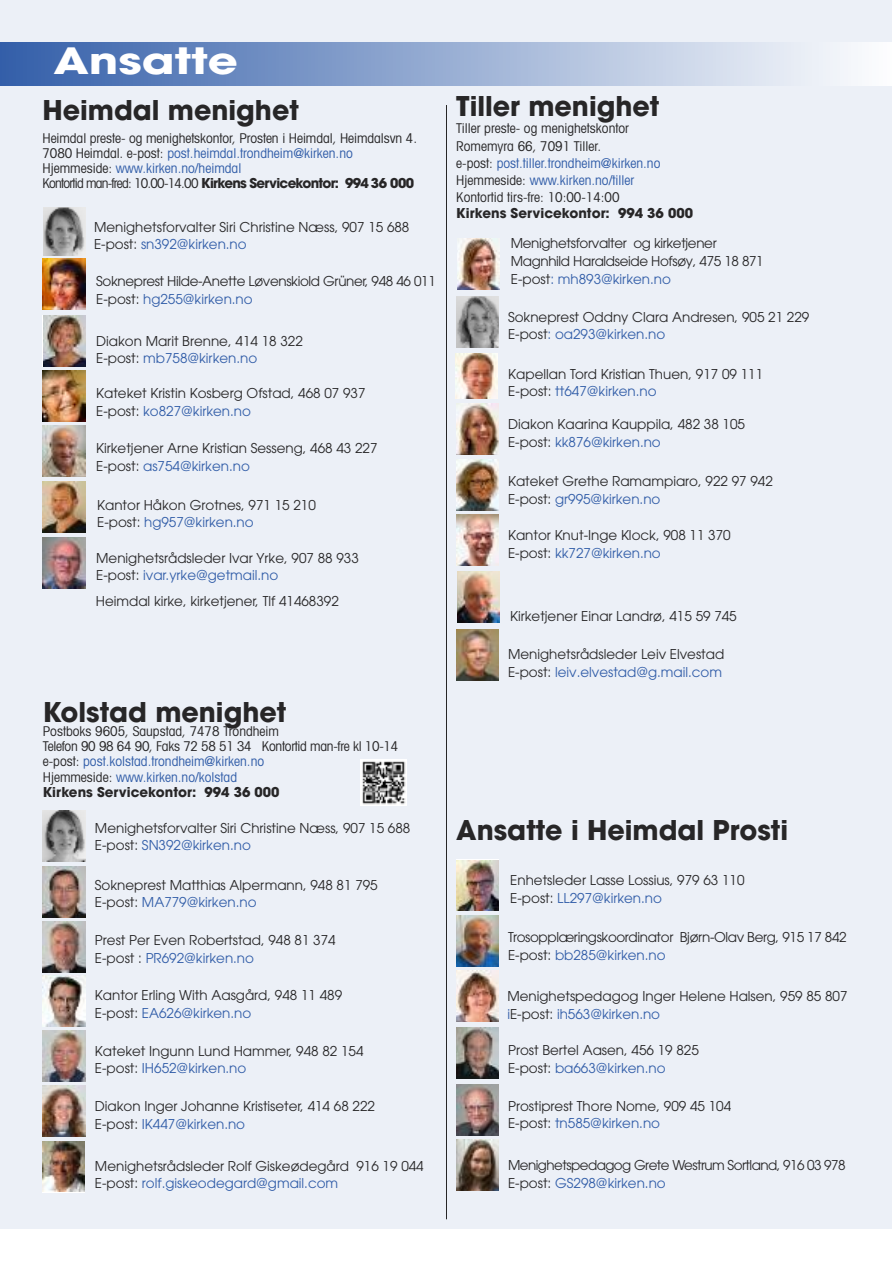
<style>
.page{position:relative;width:893px;height:1263px;background:#fff}
.page>*{position:absolute;margin:0;border:0;box-sizing:border-box;transform-origin:0 0}
.t1{font:700 36px "Avant Garde";color:#fff;scale:1.3 1}
.t2{font:700 27px "Avant Garde";color:#272627}
.t3{font:13.5px/17.7px "Avant Garde";color:#272627}
.t4{font:condensed 13.5px/17.1px "Avant Garde";color:#272627}
.t5{font:13.5px/17.7px "Avant Garde";letter-spacing:-.025em;color:#272627}
.t6{font:700 13.5px/15px "Avant Garde";color:#272627}
.t7{font:13.5px/17.7px "Avant Garde";letter-spacing:-.04em;color:#272627}
.s1{color:#315da8}
.s2{font-weight:700;font-stretch:normal}
.s3{font-weight:400;font-stretch:condensed}
.s4{font-weight:400;font-stretch:condensed;color:#315da8}
</style>
<div class="page">
<div style="left:0;top:0;width:891px;height:1229px;background:#ecf0f7"></div>
<img style="left:43px;top:259px;width:42px;height:51px">
<img style="left:456px;top:971px;width:43px;height:51px">
<img style="left:43px;top:315px;width:42px;height:51px">
<img style="left:43px;top:371px;width:42px;height:51px">
<img style="left:43px;top:426px;width:42px;height:51px">
<img style="left:457px;top:239px;width:43px;height:51px">
<img style="left:457px;top:571px;width:43px;height:51px">
<img style="left:43px;top:537px;width:42px;height:51px">
<img style="left:43px;top:481px;width:42px;height:51px">
<img style="left:456px;top:296px;width:43px;height:51px">
<img style="left:455px;top:353px;width:42px;height:46px">
<img style="left:456px;top:404px;width:43px;height:51px">
<img style="left:456px;top:459px;width:43px;height:51px">
<img style="left:456px;top:514px;width:43px;height:51px">
<img style="left:456px;top:629px;width:43px;height:51px">
<img style="left:456px;top:860px;width:43px;height:50px">
<img style="left:456px;top:916px;width:43px;height:51px">
<img style="left:456px;top:1027px;width:43px;height:52px">
<img style="left:456px;top:1084px;width:43px;height:51px">
<img style="left:456px;top:1140px;width:43px;height:51px">
<img style="left:43px;top:866px;width:42px;height:51px">
<img style="left:43px;top:921px;width:42px;height:51px">
<img style="left:43px;top:975px;width:42px;height:51px">
<img style="left:43px;top:1030px;width:42px;height:52px">
<img style="left:43px;top:1086px;width:42px;height:51px">
<img style="left:43px;top:811px;width:42px;height:51px">
<img style="left:43px;top:207px;width:43px;height:48px">
<img style="left:43px;top:1141px;width:42px;height:51px">
<div style="left:0;top:43px;width:892px;height:42px;background:linear-gradient(to right,#335fa9,#fdfdfe)"></div>
<hr style="left:446px;top:105px;width:1px;height:1114px;background:#272627">
<img style="left:361px;top:759px;width:46px;height:47px">
<h1 class="t1" style="left:54px;top:47px;width:143px">Ansatte</h1>
<h2 class="t2" style="left:43px;top:100px;width:258px">Heimdal menighet</h2>
<p class="t4" style="left:43px;top:132px;width:376px;line-height:14.9px">Heimdal preste- og menighetskontor, Prosten i Heimdal, Heimdalsvn 4.<br>7080 Heimdal. e-post: <span class="s1">post.heimdal.trondheim@kirken.no </span>Hjemmeside: <span class="s1">www.kirken.no/heimdal<br></span>Kontortid man-fred: 10.00-14.00 <span class="s2">Kirkens Servicekontor: 994 36 000</span></p>
<p class="t3" style="left:94px;top:219px;width:317px">Menighetsforvalter Siri Christine Næss, 907 15 688<br>E-post: <span class="s1">sn392@kirken.no</span></p>
<p class="t5" style="left:96px;top:274px;width:341px">Sokneprest Hilde-Anette Løvenskiold Grüner, 948 46 011<br>E-post: <span class="s1">hg255@kirken.no</span></p>
<p class="t3" style="left:96px;top:333px;width:208px">Diakon Marit Brenne, 414 18 322<br>E-post: <span class="s1">mb758@kirken.no</span></p>
<p class="t3" style="left:96px;top:385px;width:271px">Kateket Kristin Kosberg Ofstad, 468 07 937<br>E-post: <span class="s1">ko827@kirken.no</span></p>
<p class="t3" style="left:96px;top:441px;width:283px">Kirketjener Arne Kristian Sesseng, 468 43 227<br>E-post: <span class="s1">as754@kirken.no</span></p>
<p class="t3" style="left:97px;top:497px;width:220px">Kantor Håkon Grotnes, 971 15 210<br>E-post: <span class="s1">hg957@kirken.no</span></p>
<p class="t3" style="left:96px;top:550px;width:264px">Menighetsrådsleder Ivar Yrke, 907 88 933<br>E-post: <span class="s1">ivar.yrke@getmail.no</span></p>
<p class="t3" style="left:96px;top:593px;width:245px">Heimdal kirke, kirketjener, Tlf 41468392</p>
<h2 class="t2" style="left:43px;top:701px;width:245px">Kolstad menighet</h2>
<p class="t4" style="left:43px;top:725px;width:357px;line-height:14.7px">Postboks 9605, Saupstad, 7478 Trondheim<br>Telefon 90 98 64 90, Faks 72 58 51 34 Kontortid man-fre kl 10-14 e-post: <span class="s1">post.kolstad.trondheim@kirken.no</span></p>
<p class="t6" style="left:43px;top:771px;width:238px"><span class="s3">Hjemmeside:</span> <span class="s4">www.kirken.no/kolstad<br></span>Kirkens Servicekontor: 994 36 000</p>
<p class="t3" style="left:95px;top:820px;width:317px">Menighetsforvalter Siri Christine Næss, 907 15 688<br>E-post: <span class="s1">SN392@kirken.no</span></p>
<p class="t3" style="left:95px;top:877px;width:284px">Sokneprest Matthias Alpermann, 948 81 795<br>E-post: <span class="s1">MA779@kirken.no</span></p>
<p class="t3" style="left:95px;top:932px;width:242px">Prest Per Even Robertstad, 948 81 374<br>E-post : <span class="s1">PR692@kirken.no</span></p>
<p class="t3" style="left:95px;top:988px;width:249px">Kantor Erling With Aasgård, 948 11 489<br>E-post: <span class="s1">EA626@kirken.no</span></p>
<p class="t3" style="left:95px;top:1043px;width:270px">Kateket Ingunn Lund Hammer, 948 82 154<br>E-post: <span class="s1">IH652@kirken.no</span></p>
<p class="t3" style="left:95px;top:1098px;width:282px">Diakon Inger Johanne Kristiseter, 414 68 222<br>E-post: <span class="s1">IK447@kirken.no</span></p>
<p class="t3" style="left:95px;top:1158px;width:330px">Menighetsrådsleder Rolf Giskeødegård 916 19 044<br>E-post: <span class="s1">rolf.giskeodegard@gmail.com</span></p>
<h2 class="t2" style="left:456px;top:96px;width:205px">Tiller menighet</h2>
<p class="t4" style="left:456px;top:121px;width:206px">Tiller preste- og menighetskontor Romemyra 66, 7091 Tiller.<br>e-post: <span class="s1">post.tiller.trondheim@kirken.no </span>Hjemmeside: <span class="s1">www.kirken.no/tiller </span>Kontortid tirs-fre: 10:00-14:00</p>
<p class="t6" style="left:456px;top:207px;width:238px">Kirkens Servicekontor: 994 36 000</p>
<p class="t5" style="left:511px;top:236px;width:254px">Menighetsforvalter og kirketjener<br>Magnhild Haraldseide Hofsøy, 475 18 871<br>E-post<span class="s1">: mh893@kirken.no</span></p>
<p class="t3" style="left:508px;top:309px;width:303px">Sokneprest Oddny Clara Andresen, 905 21 229<br>E-post<span class="s1">: oa293@kirken.no</span></p>
<p class="t3" style="left:508px;top:366px;width:256px">Kapellan Tord Kristian Thuen, 917 09 111<br>E-post: <span class="s1">tt647@kirken.no</span></p>
<p class="t3" style="left:508px;top:417px;width:238px">Diakon Kaarina Kauppila, 482 38 105<br>E-post: <span class="s1">kk876@kirken.no</span></p>
<p class="t3" style="left:508px;top:474px;width:266px">Kateket Grethe Ramampiaro, 922 97 942<br>E-post: <span class="s1">gr995@kirken.no</span></p>
<p class="t3" style="left:508px;top:527px;width:224px">Kantor Knut-Inge Klock, 908 11 370<br>E-post: <span class="s1">kk727@kirken.no</span></p>
<p class="t3" style="left:510px;top:609px;width:228px">Kirketjener Einar Landrø, 415 59 745</p>
<p class="t3" style="left:508px;top:647px;width:218px">Menighetsrådsleder Leiv Elvestad<br>E-post: <span class="s1">leiv.elvestad@g.mail.com</span></p>
<h2 class="t2" style="left:456px;top:819px;width:333px">Ansatte i Heimdal Prosti</h2>
<p class="t3" style="left:510px;top:872px;width:236px">Enhetsleder Lasse Lossius, 979 63 110<br>E-post: <span class="s1">LL297@kirken.no</span></p>
<p class="t5" style="left:508px;top:929px;width:340px">Trosopplæringskoordinator Bjørn-Olav Berg, 915 17 842<br>E-post: <span class="s1">bb285@kirken.no</span></p>
<p class="t3" style="left:507px;top:988px;width:342px">Menighetspedagog Inger Helene Halsen, 959 85 807 <span class="s1">i</span>E-post: <span class="s1">ih563@kirken.no</span></p>
<p class="t3" style="left:508px;top:1043px;width:192px">Prost Bertel Aasen, 456 19 825<br>E-post: <span class="s1">ba663@kirken.no</span></p>
<p class="t3" style="left:508px;top:1098px;width:225px">Prostiprest Thore Nome, 909 45 104<br>E-post: <span class="s1">tn585@kirken.no</span></p>
<p class="t7" style="left:508px;top:1158px;width:339px">Menighetspedagog Grete Westrum Sortland, 916 03 978<br>E-post: <span class="s1">GS298@kirken.no</span></p>
</div>
